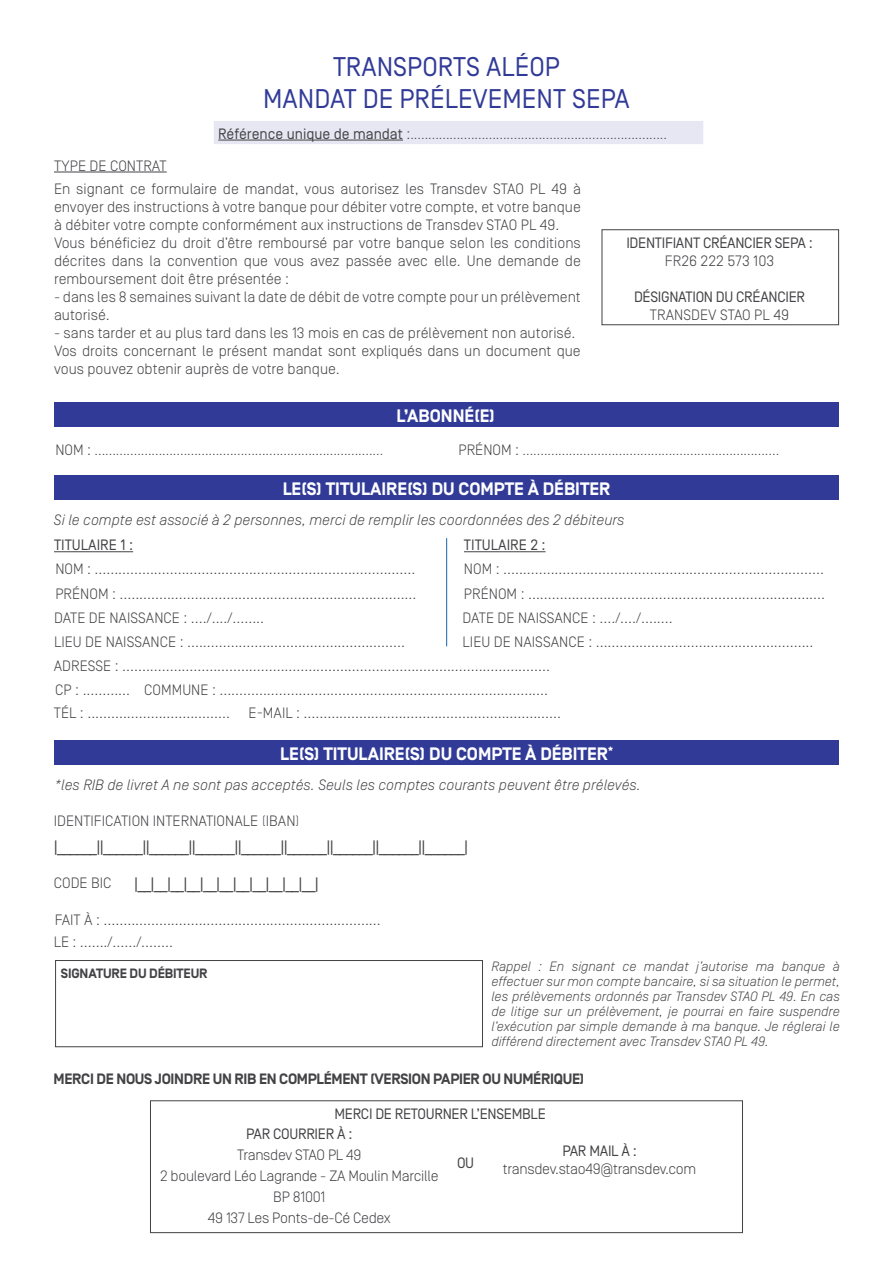
<style>
.page{position:relative;width:893px;height:1263px;background:#fff}
.page>*{position:absolute;margin:0;border:0;box-sizing:border-box;transform-origin:0 0}
.t1{font:27px/32.4px "Simplon Norm";color:#313b97;text-align:center}
.t2{font:18px "Simplon Norm";color:#434346}
.t3{font:700 18px "Simplon Norm";color:#fff}
.t4{font:300 15px/18px "Simplon Norm";color:#434346}
.t5{font:italic 300 15px "Simplon Norm";color:#434346}
.t6{font:300 15px/21px "Simplon Norm";letter-spacing:-.02em;color:#434346;text-align:center}
.t7{font:15px/20.4px "Simplon Norm";letter-spacing:-.02em;color:#434346}
.t8{font:700 15px "Simplon Norm";letter-spacing:-.02em;color:#434346}
.t9{font:15px "Simplon Norm";color:#434346}
.t10{font:italic 300 13.5px/15px "Simplon Norm";color:#434346;text-align:justify}
.t11{font:300 13.5px "Simplon Norm";color:#434346}
.t12{font:700 13.5px "Simplon Norm";letter-spacing:-.01em;color:#434346}
.s1{font-weight:400;font-size:15px}
.s2{font-size:15px}
.s3{font-weight:300;font-size:15px}
</style>
<div class="page">
<div style="left:213px;top:120px;width:491px;height:25px;background:#e6e7f2;border:1px solid #fff"></div>
<hr style="left:54px;top:172px;width:113px;height:1px;background:#434346">
<hr style="left:218px;top:140px;width:185px;height:1px;background:#434346">
<div style="left:602px;top:229px;width:237px;height:96px;border:1px solid #434346"></div>
<div style="left:54px;top:402px;width:785px;height:25px;background:#313b97"></div>
<div style="left:54px;top:475px;width:785px;height:24px;background:#313b97"></div>
<hr style="left:54px;top:551px;width:79px;height:1px;background:#434346">
<hr style="left:464px;top:551px;width:82px;height:1px;background:#434346">
<hr style="left:446px;top:538px;width:1px;height:108px;background:#1964ac">
<div style="left:54px;top:740px;width:785px;height:24px;background:#313b97"></div>
<div style="left:55px;top:960px;width:428px;height:87px;border:1px solid #434346"></div>
<div style="left:150px;top:1100px;width:593px;height:133px;border:1px solid #434346"></div>
<p class="t4" style="left:54px;top:156px;width:114px">TYPE DE CONTRAT</p>
<h1 class="t1" style="left:263px;top:51px;width:368px">TRANSPORTS ALÉOP<br>MANDAT DE PRÉLEVEMENT SEPA</h1>
<p class="t11" style="left:218px;top:127px;width:450px"><span class="s1">Référence unique de mandat</span> <span class="s2">:</span>........................................................................</p>
<p class="t4" style="left:54px;top:180px;width:528px">En signant ce formulaire de mandat, vous autorisez les Transdev STAO PL 49 à envoyer des instructions à votre banque pour débiter votre compte, et votre banque à débiter votre compte conformément aux instructions de Transdev STAO PL 49.<br>Vous bénéficiez du droit d’être remboursé par votre banque selon les conditions décrites dans la convention que vous avez passée avec elle. Une demande de remboursement doit être présentée :</p>
<p class="t4" style="left:54px;top:288px;width:528px">- dans les 8 semaines suivant la date de débit de votre compte pour un prélèvement autorisé.</p>
<p class="t4" style="left:54px;top:324px;width:528px">- sans tarder et au plus tard dans les 13 mois en cas de prélèvement non autorisé.<br>Vos droits concernant le présent mandat sont expliqués dans un document que vous pouvez obtenir auprès de votre banque.</p>
<p class="t3" style="left:396px;top:406px;width:100px">L’ABONNÉ(E)</p>
<p class="t7" style="left:626px;top:233px;width:188px">IDENTIFIANT CRÉANCIER SEPA :</p>
<p class="t4" style="left:665px;top:252px;width:111px">FR26 222 573 103</p>
<p class="t7" style="left:634px;top:287px;width:173px">DÉSIGNATION DU CRÉANCIER</p>
<p class="t4" style="left:650px;top:306px;width:141px">TRANSDEV STAO PL 49</p>
<p class="t11" style="left:55px;top:443px;width:329px"><span class="s2">NOM :</span> .................................................................................</p>
<p class="t11" style="left:458px;top:443px;width:322px"><span class="s2">PRÉNOM :</span> ........................................................................</p>
<p class="t3" style="left:283px;top:479px;width:329px">LE(S) TITULAIRE(S) DU COMPTE À DÉBITER</p>
<p class="t5" style="left:54px;top:511px;width:572px">Si le compte est associé à 2 personnes, merci de remplir les coordonnées des 2 débiteurs</p>
<p class="t9" style="left:54px;top:537px;width:81px">TITULAIRE 1 :</p>
<p class="t9" style="left:464px;top:537px;width:83px">TITULAIRE 2 :</p>
<p class="t4" style="left:463px;top:557px;width:364px;line-height:24.2px">NOM : .................................................................................<br>PRÉNOM : ...........................................................................<br>DATE DE NAISSANCE : ..../..../........<br>LIEU DE NAISSANCE : .......................................................</p>
<p class="t4" style="left:54px;top:557px;width:364px;line-height:24.2px;text-align:justify">NOM : .................................................................................<br>PRÉNOM : ...........................................................................<br>DATE DE NAISSANCE : ..../..../........</p>
<p class="t4" style="left:54px;top:657px;width:498px">ADRESSE : ............................................................................................................</p>
<p class="t4" style="left:54px;top:633px;width:352px">LIEU DE NAISSANCE : .......................................................</p>
<p class="t4" style="left:55px;top:681px;width:494px">CP : ............ COMMUNE : ...................................................................................</p>
<p class="t4" style="left:54px;top:704px;width:509px">TÉL : .................................... E-MAIL : .................................................................</p>
<p class="t3" style="left:280px;top:744px;width:335px">LE(S) TITULAIRE(S) DU COMPTE À DÉBITER<sup>*</sup></p>
<p class="t5" style="left:54px;top:777px;width:588px">*les RIB de livret A ne sont pas acceptés. Seuls les comptes courants peuvent être prélevés.</p>
<p class="t4" style="left:54px;top:812px;width:247px">IDENTIFICATION INTERNATIONALE (IBAN)</p>
<p class="t2" style="left:54px;top:837px;width:416px">|______||______||______||______||______||______||______||______||______|</p>
<p class="t2" style="left:54px;top:874px;width:267px"><span class="s3">CODE BIC</span> |__|__|__|__|__|__|__|__|__|__|__|</p>
<p class="t4" style="left:54px;top:909px;width:329px;line-height:21.8px">FAIT À : ......................................................................<br>LE : ......./....../........</p>
<p class="t12" style="left:61px;top:966px;width:148px">SIGNATURE DU DÉBITEUR</p>
<p class="t10" style="left:491px;top:959px;width:350px">Rappel : En signant ce mandat j’autorise ma banque à effectuer sur mon compte bancaire, si sa situation le permet, les prélèvements ordonnés par Transdev STAO PL 49. En cas de litige sur un prélèvement, je pourrai en faire suspendre l’exécution par simple demande à ma banque. Je réglerai le différend directement avec Transdev STAO PL 49.</p>
<p class="t8" style="left:54px;top:1070px;width:532px">MERCI DE NOUS JOINDRE UN RIB EN COMPLÉMENT (VERSION PAPIER OU NUMÉRIQUE)</p>
<p class="t7" style="left:246px;top:1104px;width:301px;text-indent:88px">MERCI DE RETOURNER L’ENSEMBLE<br>PAR COURRIER À :</p>
<p class="t6" style="left:160px;top:1145px;width:280px">Transdev STAO PL 49<br>2 boulevard Léo Lagrande - ZA Moulin Marcille<br>BP 81001<br>49 137 Les Ponts-de-Cé Cedex</p>
<p class="t7" style="left:562px;top:1141px;width:76px">PAR MAIL À :</p>
<p class="t7" style="left:457px;top:1153px;width:19px">OU</p>
<p class="t6" style="left:503px;top:1159px;width:195px">transdev.stao49@transdev.com</p>
</div>
